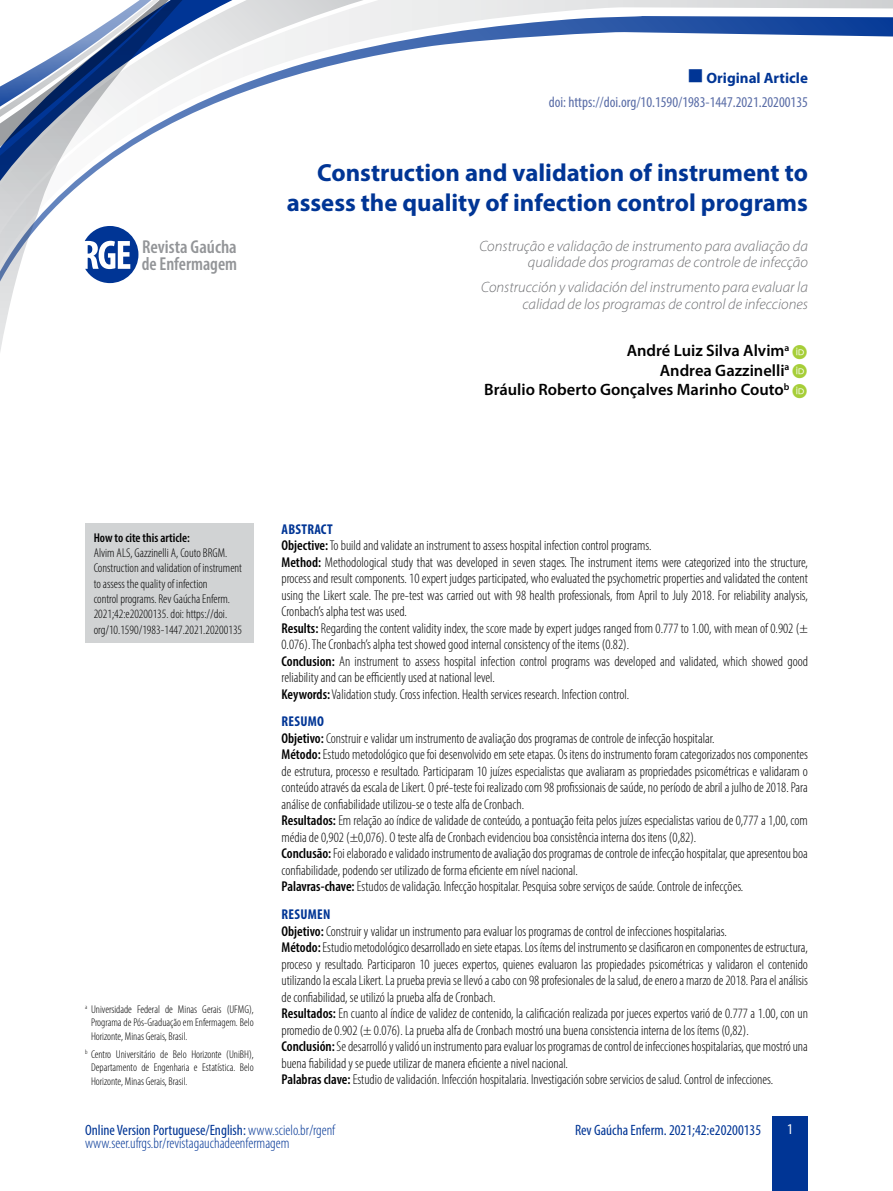
<style>
.page{position:relative;width:893px;height:1191px;background:#fff}
.page>*{position:absolute;margin:0;border:0;box-sizing:border-box;transform-origin:0 0}
.t1{font:700 24.75px/29.7px "Myriad Pro";color:#003595;text-align:right}
.t2{font:600 condensed 18.75px/16.6px "Myriad Pro";color:#939598}
.t3{font:600 16.5px/19.5px "Myriad Pro";color:#000;text-align:right}
.t4{font:italic 300 15px/16.5px "Myriad Pro";color:#6d6e71;text-align:right}
.t5{font:condensed 15px "Myriad Pro";color:#003595}
.t6{font:condensed 15px "Myriad Pro";color:#5a6da7}
.t7{font:300 condensed 15px "Myriad Pro";color:#003595}
.t8{font:700 15px "Myriad Pro";color:#003595}
.t9{font:condensed 15px "Myriad Pro";color:#fff}
.t10{font:300 condensed 14.25px/16.5px "Myriad Pro";color:#000}
.t11{font:300 condensed 12.75px/15.3px "Myriad Pro";color:#000}
.t12{font:600 condensed 12.75px "Myriad Pro";color:#000}
.t13{font:300 condensed 11.25px/13.5px "Myriad Pro";color:#000;text-align:justify}
.s1{font-weight:700;color:#003595}
.s2{font-weight:600}
.s3{font-weight:300}
</style>
<div class="page">
<svg style="left:202px;top:0;width:691px;height:109px"></svg>
<svg style="left:0;top:0;width:202px;height:352px"></svg>
<div style="left:772px;top:1116px;width:36px;height:75px;background:#003595"></div>
<svg style="left:85px;top:226px;width:53px;height:57px"></svg>
<div style="left:85px;top:523px;width:168px;height:119px;background:#d1d3d4"></div>
<svg style="left:689px;top:69px;width:13px;height:14px"></svg>
<p class="t8" style="left:706px;top:68px;width:103px">Original Article</p>
<h2 class="t2" style="left:142px;top:238px;width:97px">Revista Gaúcha de Enfermagem</h2>
<p class="t6" style="left:549px;top:93px;width:261px">doi: https://doi.org/10.1590/1983-1447.2021.20200135</p>
<h1 class="t1" style="left:287px;top:157px;width:523px">Construction and validation of instrument to assess the quality of infection control programs</h1>
<p class="t4" style="left:479px;top:237px;width:330px">Construção e validação de instrumento para avaliação da qualidade dos programas de controle de infecção</p>
<p class="t4" style="left:481px;top:279px;width:328px">Construcción y validación del instrumento para evaluar la calidad de los programas de control de infecciones</p>
<p class="t3" style="left:484px;top:340px;width:307px">André Luiz Silva Alvim<sup>a<br></sup>Andrea Gazzinelli<sup>a<br></sup>Bráulio Roberto Gonçalves Marinho Couto<sup>b</sup></p>
<p class="t12" style="left:94px;top:529px;width:98px">How to cite this article:</p>
<p class="t11" style="left:94px;top:545px;width:150px">Alvim ALS, Gazzinelli A, Couto BRGM.<br>Construction and validation of instrument to assess the quality of infection<br>control programs. Rev Gaúcha Enferm.<br>2021;42:e20200135. doi: https://doi. org/10.1590/1983-1447.2021.20200135</p>
<p class="t13" style="left:91px;top:1002px;width:164px;text-indent:-6px"><sup>a</sup> Universidade Federal de Minas Gerais (UFMG), Programa de Pós-Graduação em Enfermagem. Belo Horizonte, Minas Gerais, Brasil.</p>
<p class="t13" style="left:91px;top:1047px;width:164px;text-indent:-6px"><sup>b</sup> Centro Universitário de Belo Horizonte (UniBH), Departamento de Engenharia e Estatística. Belo Horizonte, Minas Gerais, Brasil.</p>
<p class="t10" style="left:281px;top:520px;width:528px"><span class="s1">ABSTRACT<br></span><span class="s2">Objective:</span> To build and validate an instrument to assess hospital infection control programs.<br><span class="s2">Method:</span> Methodological study that was developed in seven stages. The instrument items were categorized into the structure, process and result components. 10 expert judges participated, who evaluated the psychometric properties and validated the content using the Likert scale. The pre-test was carried out with 98 health professionals, from April to July 2018. For reliability analysis, Cronbach’s alpha test was used.<br><span class="s2">Results:</span> Regarding the content validity index, the score made by expert judges ranged from 0.777 to 1.00, with mean of 0.902 (± 0.076). The Cronbach’s alpha test showed good internal consistency of the items (0.82).<br><span class="s2">Conclusion:</span> An instrument to assess hospital infection control programs was developed and validated, which showed good reliability and can be efficiently used at national level.<br><span class="s2">Keywords:</span> Validation study. Cross infection. Health services research. Infection control.</p>
<p class="t10" style="left:281px;top:713px;width:528px"><span class="s1">RESUMO<br></span><span class="s2">Objetivo:</span> Construir e validar um instrumento de avaliação dos programas de controle de infecção hospitalar.<br><span class="s2">Método:</span> Estudo metodológico que foi desenvolvido em sete etapas. Os itens do instrumento foram categorizados nos componentes de estrutura, processo e resultado. Participaram 10 juízes especialistas que avaliaram as propriedades psicométricas e validaram o conteúdo através da escala de Likert. O pré-teste foi realizado com 98 profissionais de saúde, no período de abril a julho de 2018. Para análise de confiabilidade utilizou-se o teste alfa de Cronbach.<br><span class="s2">Resultados:</span> Em relação ao índice de validade de conteúdo, a pontuação feita pelos juízes especialistas variou de 0,777 a 1,00, com média de 0,902 (±0,076). O teste alfa de Cronbach evidenciou boa consistência interna dos itens (0,82).<br><span class="s2">Conclusão:</span> Foi elaborado e validado instrumento de avaliação dos programas de controle de infecção hospitalar, que apresentou boa confiabilidade, podendo ser utilizado de forma eficiente em nível nacional.<br><span class="s2">Palavras-chave:</span> Estudos de validação. Infecção hospitalar. Pesquisa sobre serviços de saúde. Controle de infecções.</p>
<p class="t10" style="left:281px;top:906px;width:528px"><span class="s1">RESUMEN<br></span><span class="s2">Objetivo:</span> Construir y validar un instrumento para evaluar los programas de control de infecciones hospitalarias.<br><span class="s2">Método:</span> Estudio metodológico desarrollado en siete etapas. Los ítems del instrumento se clasificaron en componentes de estructura, proceso y resultado. Participaron 10 jueces expertos, quienes evaluaron las propiedades psicométricas y validaron el contenido utilizando la escala Likert. La prueba previa se llevó a cabo con 98 profesionales de la salud, de enero a marzo de 2018. Para el análisis de confiabilidad, se utilizó la prueba alfa de Cronbach.<br><span class="s2">Resultados:</span> En cuanto al índice de validez de contenido, la calificación realizada por jueces expertos varió de 0.777 a 1.00, con un promedio de 0.902 (± 0.076). La prueba alfa de Cronbach mostró una buena consistencia interna de los ítems (0,82).<br><span class="s2">Conclusión:</span> Se desarrolló y validó un instrumento para evaluar los programas de control de infecciones hospitalarias, que mostró una buena fiabilidad y se puede utilizar de manera eficiente a nivel nacional.<br><span class="s2">Palabras clave:</span> Estudio de validación. Infección hospitalaria. Investigación sobre servicios de salud. Control de infecciones.</p>
<p class="t5" style="left:85px;top:1121px;width:252px">Online Version Portuguese/English: <span class="s3">www.scielo.br/rgenf</span></p>
<p class="t7" style="left:85px;top:1134px;width:206px">www.seer.ufrgs.br/revistagauchadeenfermagem</p>
<p class="t5" style="left:575px;top:1121px;width:188px">Rev Gaúcha Enferm. 2021;42:e20200135</p>
<p class="t9" style="left:787px;top:1120px;width:7px">1</p>
</div>
